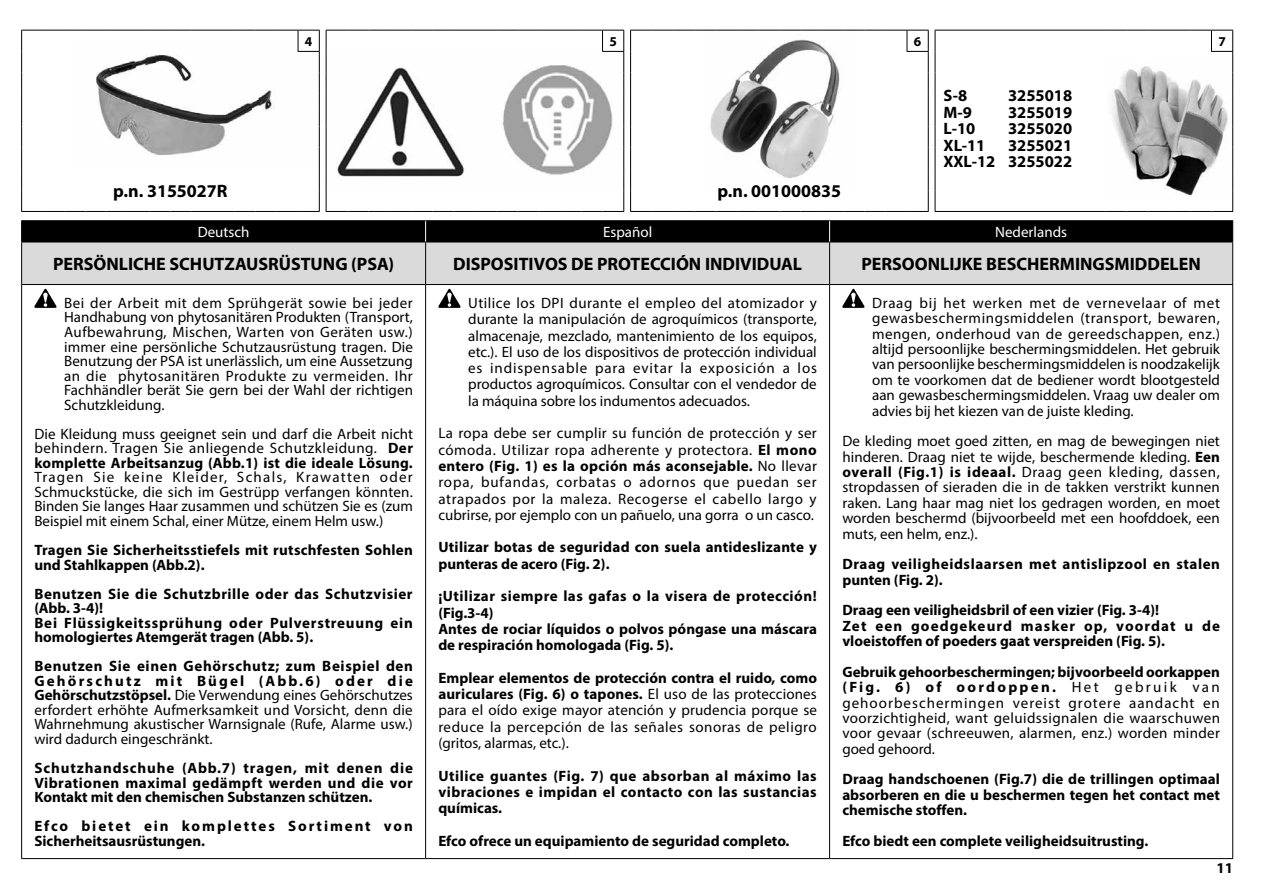
<style>
.page{position:relative;width:1263px;height:893px;background:#fff}
.page>*{position:absolute;margin:0;border:0;box-sizing:border-box;transform-origin:0 0}
.t1{font:700 18px "Myriad Pro";color:#000}
.t2{font:700 16.5px/16.5px "Myriad Pro";color:#000;text-align:right}
.t3{font:15px/15.3px "Myriad Pro";color:#000;text-align:justify}
.t4{font:700 15px/16.4px "Myriad Pro";letter-spacing:.005em;color:#000}
.t5{font:700 15px/14.5px "Myriad Pro";letter-spacing:.035em;color:#000}
.t6{font:700 15px/15.3px "Myriad Pro";letter-spacing:.04em;color:#000}
.t7{font:700 15px/14.5px "Myriad Pro";letter-spacing:.115em;color:#000}
.t8{font:15px "Myriad Pro";color:#fff}
.t9{font:700 13.5px "Myriad Pro";color:#000}
.s1{font-weight:700}
</style>
<div class="page">
<svg style="left:21px;top:30px;width:1212px;height:182px"></svg>
<img style="left:1106px;top:63px;width:126px;height:137px">
<div style="left:22px;top:243px;width:1210px;height:41px;background:#dadada"></div>
<hr style="left:21px;top:220px;width:405px;height:1px;background:#000">
<hr style="left:426px;top:220px;width:404px;height:1px;background:#000">
<hr style="left:830px;top:220px;width:403px;height:1px;background:#000">
<hr style="left:21px;top:242px;width:405px;height:1px;background:#000">
<hr style="left:21px;top:242px;width:1px;height:42px;background:#000">
<hr style="left:426px;top:242px;width:404px;height:1px;background:#000">
<hr style="left:425px;top:242px;width:1px;height:42px;background:#000">
<hr style="left:830px;top:242px;width:403px;height:1px;background:#000">
<hr style="left:829px;top:242px;width:1px;height:42px;background:#000">
<hr style="left:1232px;top:242px;width:1px;height:42px;background:#000">
<hr style="left:21px;top:284px;width:405px;height:1px;background:#000">
<hr style="left:21px;top:285px;width:1px;height:573px;background:#000">
<hr style="left:426px;top:284px;width:404px;height:1px;background:#000">
<hr style="left:425px;top:285px;width:1px;height:573px;background:#000">
<hr style="left:830px;top:284px;width:403px;height:1px;background:#000">
<hr style="left:829px;top:285px;width:1px;height:573px;background:#000">
<hr style="left:1232px;top:285px;width:1px;height:573px;background:#000">
<hr style="left:21px;top:858px;width:405px;height:1px;background:#000">
<hr style="left:426px;top:858px;width:404px;height:1px;background:#000">
<hr style="left:830px;top:858px;width:403px;height:1px;background:#000">
<div style="left:21px;top:221px;width:1212px;height:21px;background:#000"></div>
<svg style="left:34px;top:289px;width:23px;height:19px"></svg>
<svg style="left:438px;top:289px;width:22px;height:19px"></svg>
<svg style="left:842px;top:289px;width:22px;height:19px"></svg>
<p class="t9" style="left:305px;top:32px;width:9px">4</p>
<p class="t9" style="left:609px;top:32px;width:9px">5</p>
<p class="t9" style="left:914px;top:32px;width:9px">6</p>
<p class="t2" style="left:943px;top:87px;width:25px">S-8</p>
<p class="t2" style="left:1008px;top:87px;width:66px">3255018</p>
<p class="t2" style="left:943px;top:103px;width:30px">M-9</p>
<p class="t2" style="left:1008px;top:103px;width:66px">3255019</p>
<p class="t2" style="left:943px;top:120px;width:33px">L-10</p>
<p class="t2" style="left:1008px;top:120px;width:66px">3255020</p>
<p class="t2" style="left:943px;top:136px;width:43px">XL-11</p>
<p class="t2" style="left:943px;top:136px;width:130px">3255021<br>XXL-12 3255022</p>
<p class="t9" style="left:1218px;top:32px;width:9px">7</p>
<p class="t1" style="left:113px;top:179px;width:116px">p.n. 3155027R</p>
<p class="t1" style="left:718px;top:179px;width:125px">p.n. 001000835</p>
<p class="t8" style="left:198px;top:223px;width:53px">Deutsch</p>
<p class="t8" style="left:603px;top:223px;width:51px">Español</p>
<p class="t8" style="left:995px;top:223px;width:73px">Nederlands</p>
<p class="t1" style="left:53px;top:252px;width:343px">PERSÖNLICHE SCHUTZAUSRÜSTUNG (PSA)</p>
<p class="t1" style="left:453px;top:252px;width:350px">DISPOSITIVOS DE PROTECCIÓN INDIVIDUAL</p>
<p class="t1" style="left:861px;top:252px;width:341px">PERSOONLIJKE BESCHERMINGSMIDDELEN</p>
<p class="t3" style="left:64px;top:295px;width:350px;line-height:14.5px">Bei der Arbeit mit dem Sprühgerät sowie bei jeder Handhabung von phytosanitären Produkten (Transport, Aufbewahrung, Mischen, Warten von Geräten usw.) immer eine persönliche Schutzausrüstung tragen. Die Benutzung der PSA ist unerlässlich, um eine Aussetzung an die phytosanitären Produkte zu vermeiden. Ihr Fachhändler berät Sie gern bei der Wahl der richtigen Schutzkleidung.</p>
<p class="t3" style="left:34px;top:426px;width:380px;line-height:14.5px">Die Kleidung muss geeignet sein und darf die Arbeit nicht behindern. Tragen Sie anliegende Schutzkleidung. <span class="s1">Der komplette Arbeitsanzug (Abb.1) ist die ideale Lösung.</span></p>
<p class="t3" style="left:34px;top:470px;width:380px;line-height:14.5px">Tragen Sie keine Kleider, Schals, Krawatten oder Schmuckstücke, die sich im Gestrüpp verfangen könnten.<br>Binden Sie langes Haar zusammen und schützen Sie es (zum Beispiel mit einem Schal, einer Mütze, einem Helm usw.)</p>
<p class="t4" style="left:34px;top:542px;width:380px;line-height:14.5px">Tragen Sie Sicherheitsstiefels mit rutschfesten Sohlen und Stahlkappen (Abb.2).</p>
<p class="t5" style="left:34px;top:586px;width:380px">Benutzen Sie die Schutzbrille oder das Schutzvisier (Abb. 3-4)!<br>Bei Flüssigkeitssprühung oder Pulverstreuung ein homologiertes Atemgerät tragen (Abb. 5).</p>
<p class="t3" style="left:34px;top:659px;width:380px;line-height:14.5px"><span class="s1">Benutzen Sie einen Gehörschutz; zum Beispiel den Gehörschutz mit Bügel (Abb.6) oder die Gehörschutzstöpsel.</span> Die Verwendung eines Gehörschutzes erfordert erhöhte Aufmerksamkeit und Vorsicht, denn die Wahrnehmung akustischer Warnsignale (Rufe, Alarme usw.) wird dadurch eingeschränkt.</p>
<p class="t4" style="left:34px;top:760px;width:380px;line-height:14.5px;text-align:justify">Schutzhandschuhe (Abb.7) tragen, mit denen die Vibrationen maximal gedämpft werden und die vor Kontakt mit den chemischen Substanzen schützen.</p>
<p class="t7" style="left:34px;top:818px;width:380px">Efco bietet ein komplettes Sortiment von<br>Sicherheitsausrüstungen.</p>
<p class="t3" style="left:872px;top:295px;width:349px">Draag bij het werken met de vernevelaar of met gewasbeschermingsmiddelen (transport, bewaren, mengen, onderhoud van de gereedschappen, enz.) altijd persoonlijke beschermingsmiddelen. Het gebruik van persoonlijke beschermingsmiddelen is noodzakelijk om te voorkomen dat de bediener wordt blootgesteld aan gewasbeschermingsmiddelen. Vraag uw dealer om advies bij het kiezen van de juiste kleding.</p>
<p class="t3" style="left:842px;top:433px;width:379px">De kleding moet goed zitten, en mag de bewegingen niet hinderen. Draag niet te wijde, beschermende kleding. <span class="s1">Een overall (Fig.1) is ideaal.</span> Draag geen kleding, dassen, stropdassen of sieraden die in de takken verstrikt kunnen raken. Lang haar mag niet los gedragen worden, en moet worden beschermd (bijvoorbeeld met een hoofddoek, een muts, een helm, enz.).</p>
<p class="t6" style="left:842px;top:556px;width:379px">Draag veiligheidslaarsen met antislipzool en stalen punten (Fig. 2).</p>
<p class="t4" style="left:842px;top:602px;width:379px;line-height:15.3px">Draag een veiligheidsbril of een vizier (Fig. 3-4)!<br>Zet een goedgekeurd masker op, voordat u de vloeistoffen of poeders gaat verspreiden (Fig. 5).</p>
<p class="t3" style="left:842px;top:664px;width:379px"><span class="s1">Gebruik gehoorbeschermingen; bijvoorbeeld oorkappen (Fig. 6) of oordoppen.</span> Het gebruik van gehoorbeschermingen vereist grotere aandacht en voorzichtigheid, want geluidssignalen die waarschuwen voor gevaar (schreeuwen, alarmen, enz.) worden minder goed gehoord.</p>
<p class="t4" style="left:842px;top:771px;width:379px;line-height:15.3px;text-align:justify">Draag handschoenen (Fig.7) die de trillingen optimaal absorberen en die u beschermen tegen het contact met chemische stoffen.</p>
<p class="t4" style="left:842px;top:832px;width:307px">Efco biedt een complete veiligheidsuitrusting.</p>
<p class="t3" style="left:468px;top:294px;width:350px;line-height:16.4px">Utilice los DPI durante el empleo del atomizador y durante la manipulación de agroquímicos (transporte, almacenaje, mezclado, mantenimiento de los equipos, etc.). El uso de los dispositivos de protección individual es indispensable para evitar la exposición a los productos agroquímicos. Consultar con el vendedor de la máquina sobre los indumentos adecuados.</p>
<p class="t3" style="left:438px;top:425px;width:380px;line-height:16.4px">La ropa debe ser cumplir su función de protección y ser cómoda. Utilizar ropa adherente y protectora. <span class="s1">El mono entero (Fig. 1) es la opción más aconsejable.</span> No llevar ropa, bufandas, corbatas o adornos que puedan ser atrapados por la maleza. Recogerse el cabello largo y cubrirse, por ejemplo con un pañuelo, una gorra o un casco.</p>
<p class="t4" style="left:438px;top:539px;width:380px">Utilizar botas de seguridad con suela antideslizante y punteras de acero (Fig. 2).</p>
<p class="t4" style="left:438px;top:588px;width:380px">¡Utilizar siempre las gafas o la visera de protección! (Fig.3-4)<br>Antes de rociar líquidos o polvos póngase una máscara de respiración homologada (Fig. 5).</p>
<p class="t3" style="left:438px;top:669px;width:380px;line-height:16.4px"><span class="s1">Emplear elementos de protección contra el ruido, como auriculares (Fig. 6) o tapones.</span> El uso de las protecciones para el oído exige mayor atención y prudencia porque se reduce la percepción de las señales sonoras de peligro (gritos, alarmas, etc.).</p>
<p class="t4" style="left:438px;top:767px;width:380px;text-align:justify">Utilice guantes (Fig. 7) que absorban al máximo las vibraciones e impidan el contacto con las sustancias químicas.</p>
<p class="t4" style="left:438px;top:832px;width:353px">Efco ofrece un equipamiento de seguridad completo.</p>
<p class="t4" style="left:1216px;top:860px;width:18px">11</p>
</div>
